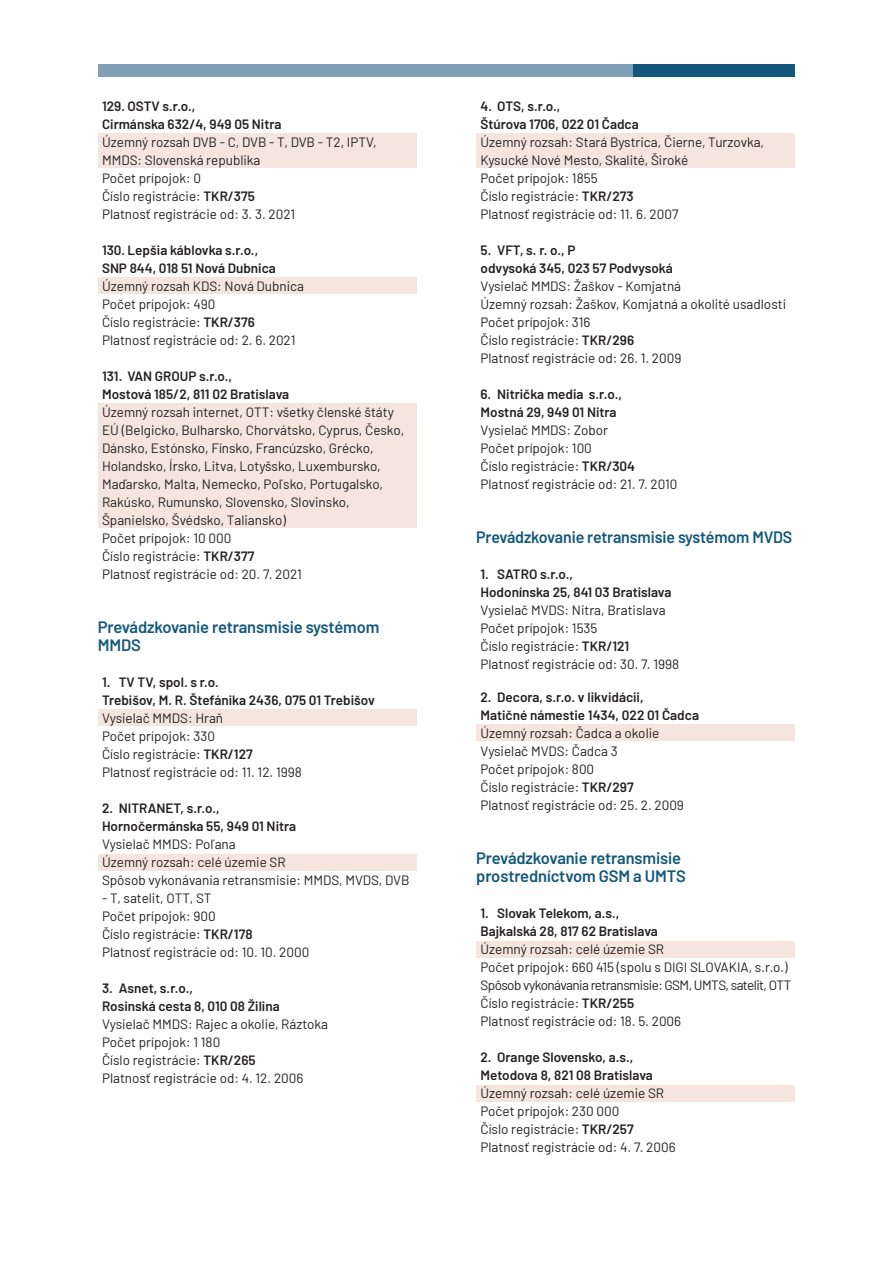
<style>
.page{position:relative;width:893px;height:1263px;background:#fff}
.page>*{position:absolute;margin:0;border:0;box-sizing:border-box;transform-origin:0 0}
.t1{font:600 16.5px/18px "Barlow";letter-spacing:-.01em;color:#13587c}
.t2{font:13.5px/18px "Barlow";color:#231f20}
.t3{font:600 13.5px/18px "Barlow";color:#231f20}
.t4{font:13.5px "Barlow";letter-spacing:-.04em;color:#231f20}
.s1{font-weight:600}
</style>
<div class="page">
<div style="left:98px;top:64px;width:536px;height:13px;background:#7fa0b6"></div>
<div style="left:634px;top:64px;width:161px;height:13px;background:#13587c"></div>
<div style="left:98px;top:134px;width:319px;height:34px;background:#f5e5de"></div>
<div style="left:98px;top:278px;width:319px;height:16px;background:#f5e5de"></div>
<div style="left:98px;top:404px;width:319px;height:124px;background:#f5e5de"></div>
<div style="left:98px;top:710px;width:319px;height:16px;background:#f5e5de"></div>
<div style="left:98px;top:854px;width:319px;height:16px;background:#f5e5de"></div>
<div style="left:476px;top:134px;width:319px;height:34px;background:#f5e5de"></div>
<div style="left:476px;top:725px;width:319px;height:16px;background:#f5e5de"></div>
<div style="left:476px;top:941px;width:319px;height:16px;background:#f5e5de"></div>
<div style="left:476px;top:1085px;width:319px;height:16px;background:#f5e5de"></div>
<p class="t3" style="left:102px;top:96px;width:181px">129. OSTV s.r.o.,<br>Cirmánska 632/4, 949 05 Nitra</p>
<p class="t2" style="left:102px;top:132px;width:276px">Územný rozsah DVB - C, DVB - T, DVB - T2, IPTV,<br>MMDS: Slovenská republika</p>
<p class="t2" style="left:102px;top:168px;width:101px">Počet prípojok: 0</p>
<p class="t2" style="left:102px;top:186px;width:154px">Číslo registrácie: <span class="s1">TKR/375</span></p>
<p class="t2" style="left:102px;top:204px;width:195px">Platnosť registrácie od: 3. 3. 2021</p>
<p class="t3" style="left:102px;top:240px;width:175px">130. Lepšia káblovka s.r.o.,<br>SNP 844, 018 51 Nová Dubnica</p>
<p class="t2" style="left:102px;top:276px;width:203px">Územný rozsah KDS: Nová Dubnica</p>
<p class="t2" style="left:102px;top:294px;width:115px">Počet prípojok: 490</p>
<p class="t2" style="left:102px;top:312px;width:154px">Číslo registrácie: <span class="s1">TKR/376</span></p>
<p class="t2" style="left:102px;top:330px;width:195px">Platnosť registrácie od: 2. 6. 2021</p>
<p class="t3" style="left:102px;top:366px;width:189px">131. VAN GROUP s.r.o.,<br>Mostová 185/2, 811 02 Bratislava</p>
<p class="t2" style="left:102px;top:402px;width:304px">Územný rozsah internet, OTT: všetky členské štáty EÚ (Belgicko, Bulharsko, Chorvátsko, Cyprus, Česko, Dánsko, Estónsko, Fínsko, Francúzsko, Grécko, Holandsko, Írsko, Litva, Lotyšsko, Luxembursko, Maďarsko, Malta, Nemecko, Poľsko, Portugalsko, Rakúsko, Rumunsko, Slovensko, Slovinsko, Španielsko, Švédsko, Taliansko)</p>
<p class="t2" style="left:102px;top:528px;width:131px">Počet prípojok: 10 000</p>
<p class="t2" style="left:102px;top:546px;width:154px">Číslo registrácie: <span class="s1">TKR/377</span></p>
<p class="t2" style="left:102px;top:564px;width:201px">Platnosť registrácie od: 20. 7. 2021</p>
<p class="t1" style="left:98px;top:617px;width:283px">Prevádzkovanie retransmisie systémom<br>MMDS</p>
<p class="t3" style="left:102px;top:672px;width:274px">1. TV TV, spol. s r.o.<br>Trebišov, M. R. Štefánika 2436, 075 01 Trebišov</p>
<p class="t2" style="left:102px;top:708px;width:123px">Vysielač MMDS: Hraň</p>
<p class="t2" style="left:102px;top:726px;width:114px">Počet prípojok: 330</p>
<p class="t2" style="left:102px;top:744px;width:152px">Číslo registrácie: <span class="s1">TKR/127</span></p>
<p class="t2" style="left:102px;top:762px;width:201px">Platnosť registrácie od: 11. 12. 1998</p>
<p class="t3" style="left:102px;top:798px;width:196px">2. NITRANET, s.r.o.,<br>Hornočermánska 55, 949 01 Nitra</p>
<p class="t2" style="left:102px;top:834px;width:135px">Vysielač MMDS: Poľana</p>
<p class="t2" style="left:102px;top:852px;width:185px">Územný rozsah: celé územie SR</p>
<p class="t2" style="left:102px;top:870px;width:309px">Spôsob vykonávania retransmisie: MMDS, MVDS, DVB</p>
<p class="t2" style="left:102px;top:888px;width:111px">- T, satelit, OTT, ST</p>
<p class="t2" style="left:102px;top:906px;width:115px">Počet prípojok: 900</p>
<p class="t2" style="left:102px;top:924px;width:152px">Číslo registrácie: <span class="s1">TKR/178</span></p>
<p class="t2" style="left:102px;top:942px;width:209px">Platnosť registrácie od: 10. 10. 2000</p>
<p class="t3" style="left:102px;top:978px;width:179px">3. Asnet, s.r.o.,<br>Rosinská cesta 8, 010 08 Žilina</p>
<p class="t2" style="left:102px;top:1014px;width:228px">Vysielač MMDS: Rajec a okolie, Ráztoka</p>
<p class="t2" style="left:102px;top:1032px;width:120px">Počet prípojok: 1 180</p>
<p class="t2" style="left:102px;top:1050px;width:155px">Číslo registrácie: <span class="s1">TKR/265</span></p>
<p class="t2" style="left:102px;top:1068px;width:203px">Platnosť registrácie od: 4. 12. 2006</p>
<p class="t3" style="left:480px;top:96px;width:160px">4. OTS, s.r.o.,<br>Štúrova 1706, 022 01 Čadca</p>
<p class="t2" style="left:480px;top:132px;width:285px">Územný rozsah: Stará Bystrica, Čierne, Turzovka,<br>Kysucké Nové Mesto, Skalité, Široké</p>
<p class="t2" style="left:480px;top:168px;width:119px">Počet prípojok: 1855</p>
<p class="t2" style="left:480px;top:186px;width:155px">Číslo registrácie: <span class="s1">TKR/273</span></p>
<p class="t2" style="left:480px;top:204px;width:199px">Platnosť registrácie od: 11. 6. 2007</p>
<p class="t3" style="left:480px;top:240px;width:194px">5. VFT, s. r. o., P<br>odvysoká 345, 023 57 Podvysoká</p>
<p class="t2" style="left:480px;top:276px;width:202px">Vysielač MMDS: Žaškov - Komjatná</p>
<p class="t2" style="left:480px;top:294px;width:307px">Územný rozsah: Žaškov, Komjatná a okolité usadlosti</p>
<p class="t2" style="left:480px;top:312px;width:111px">Počet prípojok: 316</p>
<p class="t2" style="left:480px;top:330px;width:155px">Číslo registrácie: <span class="s1">TKR/296</span></p>
<p class="t2" style="left:480px;top:348px;width:202px">Platnosť registrácie od: 26. 1. 2009</p>
<p class="t3" style="left:480px;top:384px;width:143px">6. Nitrička media s.r.o.,<br>Mostná 29, 949 01 Nitra</p>
<p class="t2" style="left:480px;top:420px;width:129px">Vysielač MMDS: Zobor</p>
<p class="t2" style="left:480px;top:438px;width:113px">Počet prípojok: 100</p>
<p class="t2" style="left:480px;top:456px;width:156px">Číslo registrácie: <span class="s1">TKR/304</span></p>
<p class="t2" style="left:480px;top:474px;width:198px">Platnosť registrácie od: 21. 7. 2010</p>
<p class="t1" style="left:476px;top:527px;width:318px">Prevádzkovanie retransmisie systémom MVDS</p>
<p class="t3" style="left:480px;top:564px;width:192px">1. SATRO s.r.o.,<br>Hodonínska 25, 841 03 Bratislava</p>
<p class="t2" style="left:480px;top:600px;width:187px">Vysielač MVDS: Nitra, Bratislava</p>
<p class="t2" style="left:480px;top:618px;width:119px">Počet prípojok: 1535</p>
<p class="t2" style="left:480px;top:636px;width:150px">Číslo registrácie: <span class="s1">TKR/121</span></p>
<p class="t2" style="left:480px;top:654px;width:200px">Platnosť registrácie od: 30. 7. 1998</p>
<p class="t3" style="left:480px;top:687px;width:220px">2. Decora, s.r.o. v likvidácii,<br>Matičné námestie 1434, 022 01 Čadca</p>
<p class="t2" style="left:480px;top:723px;width:180px">Územný rozsah: Čadca a okolie</p>
<p class="t2" style="left:480px;top:741px;width:139px">Vysielač MVDS: Čadca 3</p>
<p class="t2" style="left:480px;top:759px;width:115px">Počet prípojok: 800</p>
<p class="t2" style="left:480px;top:777px;width:155px">Číslo registrácie: <span class="s1">TKR/297</span></p>
<p class="t2" style="left:480px;top:795px;width:205px">Platnosť registrácie od: 25. 2. 2009</p>
<p class="t1" style="left:476px;top:848px;width:211px">Prevádzkovanie retransmisie prostredníctvom GSM a UMTS</p>
<p class="t3" style="left:480px;top:903px;width:179px">1. Slovak Telekom, a.s.,<br>Bajkalská 28, 817 62 Bratislava</p>
<p class="t2" style="left:480px;top:939px;width:185px">Územný rozsah: celé územie SR</p>
<p class="t2" style="left:480px;top:957px;width:309px">Počet prípojok: 660 415 (spolu s DIGI SLOVAKIA, s.r.o.)</p>
<p class="t4" style="left:480px;top:976px;width:312px">Spôsob vykonávania retransmisie: GSM, UMTS, satelit, OTT</p>
<p class="t2" style="left:480px;top:993px;width:155px">Číslo registrácie: <span class="s1">TKR/255</span></p>
<p class="t2" style="left:480px;top:1011px;width:202px">Platnosť registrácie od: 18. 5. 2006</p>
<p class="t3" style="left:480px;top:1047px;width:174px">2. Orange Slovensko, a.s.,<br>Metodova 8, 821 08 Bratislava</p>
<p class="t2" style="left:480px;top:1083px;width:185px">Územný rozsah: celé územie SR</p>
<p class="t2" style="left:480px;top:1101px;width:140px">Počet prípojok: 230 000</p>
<p class="t2" style="left:480px;top:1119px;width:155px">Číslo registrácie: <span class="s1">TKR/257</span></p>
<p class="t2" style="left:480px;top:1137px;width:197px">Platnosť registrácie od: 4. 7. 2006</p>
</div>
